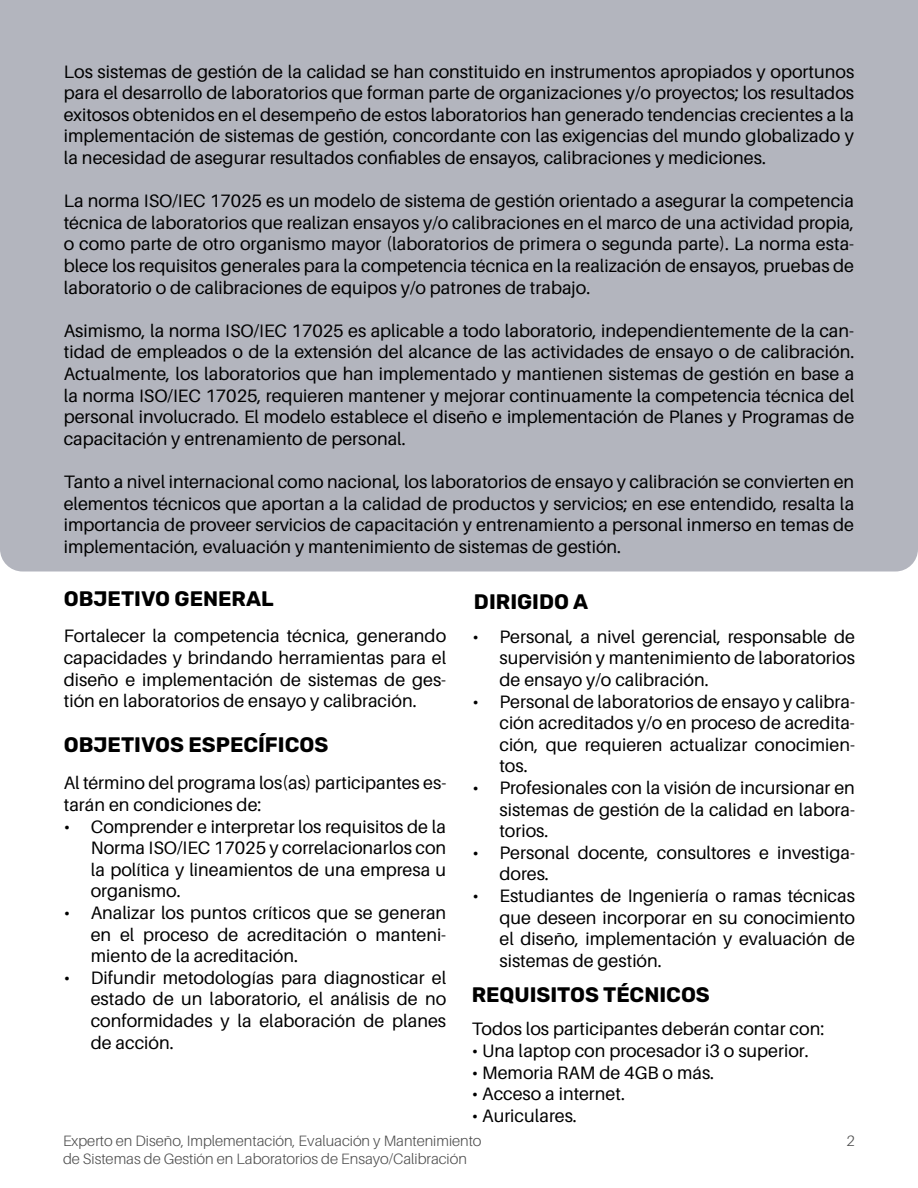
<style>
.page{position:relative;width:918px;height:1188px;background:#fff}
.page>*{position:absolute;margin:0;border:0;box-sizing:border-box;transform-origin:0 0}
.t1{font:700 21px "Rubik";color:#000}
.t2{font:18px/21.6px "Aileron";color:#000;text-align:justify}
.t3{font:300 15px "Aileron";color:#4d4d4d}
</style>
<div class="page">
<div style="left:0;top:0;width:918px;height:572px;background:#b3b5be"></div>
<p class="t2" style="left:64px;top:61px;width:792px">Los sistemas de gestión de la calidad se han constituido en instrumentos apropiados y oportunos para el desarrollo de laboratorios que forman parte de organizaciones y/o proyectos; los resultados exitosos obtenidos en el desempeño de estos laboratorios han generado tendencias crecientes a la implementación de sistemas de gestión, concordante con las exigencias del mundo globalizado y la necesidad de asegurar resultados confiables de ensayos, calibraciones y mediciones.</p>
<p class="t2" style="left:64px;top:190px;width:792px">La norma ISO/IEC 17025 es un modelo de sistema de gestión orientado a asegurar la competencia técnica de laboratorios que realizan ensayos y/o calibraciones en el marco de una actividad propia, o como parte de otro organismo mayor (laboratorios de primera o segunda parte). La norma esta&shy;blece los requisitos generales para la competencia técnica en la realización de ensayos, pruebas de laboratorio o de calibraciones de equipos y/o patrones de trabajo.</p>
<p class="t2" style="left:64px;top:320px;width:792px">Asimismo, la norma ISO/IEC 17025 es aplicable a todo laboratorio, independientemente de la can&shy;tidad de empleados o de la extensión del alcance de las actividades de ensayo o de calibración.<br>Actualmente, los laboratorios que han implementado y mantienen sistemas de gestión en base a la norma ISO/IEC 17025, requieren mantener y mejorar continuamente la competencia técnica del personal involucrado. El modelo establece el diseño e implementación de Planes y Programas de capacitación y entrenamiento de personal.</p>
<p class="t2" style="left:64px;top:471px;width:792px">Tanto a nivel internacional como nacional, los laboratorios de ensayo y calibración se convierten en elementos técnicos que aportan a la calidad de productos y servicios; en ese entendido, resalta la importancia de proveer servicios de capacitación y entrenamiento a personal inmerso en temas de implementación, evaluación y mantenimiento de sistemas de gestión.</p>
<p class="t1" style="left:64px;top:587px;width:211px">OBJETIVO GENERAL</p>
<p class="t2" style="left:64px;top:626px;width:384px">Fortalecer la competencia técnica, generando capacidades y brindando herramientas para el diseño e implementación de sistemas de ges&shy;tión en laboratorios de ensayo y calibración.</p>
<p class="t1" style="left:64px;top:732px;width:266px">OBJETIVOS ESPECÍFICOS</p>
<p class="t2" style="left:64px;top:773px;width:384px">Al término del programa los(as) participantes es&shy;tarán en condiciones de:</p>
<p class="t2" style="left:91px;top:816px;width:357px;text-indent:-27px">• Comprender e interpretar los requisitos de la Norma ISO/IEC 17025 y correlacionarlos con la política y lineamientos de una empresa u organismo.</p>
<p class="t2" style="left:91px;top:902px;width:357px;text-indent:-27px">• Analizar los puntos críticos que se generan en el proceso de acreditación o manteni&shy;miento de la acreditación.</p>
<p class="t2" style="left:91px;top:967px;width:357px;text-indent:-27px">• Difundir metodologías para diagnosticar el estado de un laboratorio, el análisis de no conformidades y la elaboración de planes de acción.</p>
<p class="t1" style="left:474px;top:590px;width:116px">DIRIGIDO A</p>
<p class="t2" style="left:500px;top:626px;width:357px;text-indent:-27px">• Personal, a nivel gerencial, responsable de supervisión y mantenimiento de laboratorios de ensayo y/o calibración.</p>
<p class="t2" style="left:500px;top:691px;width:357px;text-indent:-27px">• Personal de laboratorios de ensayo y calibra&shy;ción acreditados y/o en proceso de acredita&shy;ción, que requieren actualizar conocimien&shy;tos.</p>
<p class="t2" style="left:500px;top:777px;width:357px;text-indent:-27px">• Profesionales con la visión de incursionar en sistemas de gestión de la calidad en labora&shy;torios.</p>
<p class="t2" style="left:500px;top:842px;width:357px;text-indent:-27px">• Personal docente, consultores e investiga&shy;dores.</p>
<p class="t2" style="left:500px;top:885px;width:357px;text-indent:-27px">• Estudiantes de Ingeniería o ramas técnicas que deseen incorporar en su conocimiento el diseño, implementación y evaluación de sistemas de gestión.</p>
<p class="t1" style="left:472px;top:983px;width:240px">REQUISITOS TÉCNICOS</p>
<p class="t2" style="left:472px;top:1019px;width:354px">Todos los participantes deberán contar con:</p>
<p class="t2" style="left:472px;top:1040px;width:339px">• Una laptop con procesador i3 o superior.</p>
<p class="t2" style="left:472px;top:1062px;width:244px">• Memoria RAM de 4GB o más.</p>
<p class="t2" style="left:472px;top:1083px;width:155px">• Acceso a internet.</p>
<p class="t2" style="left:472px;top:1105px;width:107px">• Auriculares.</p>
<p class="t3" style="left:63px;top:1132px;width:420px">Experto en Diseño, Implementación, Evaluación y Mantenimiento</p>
<p class="t3" style="left:847px;top:1132px;width:10px">2</p>
<p class="t3" style="left:63px;top:1150px;width:405px">de Sistemas de Gestión en Laboratorios de Ensayo/Calibración</p>
</div>
